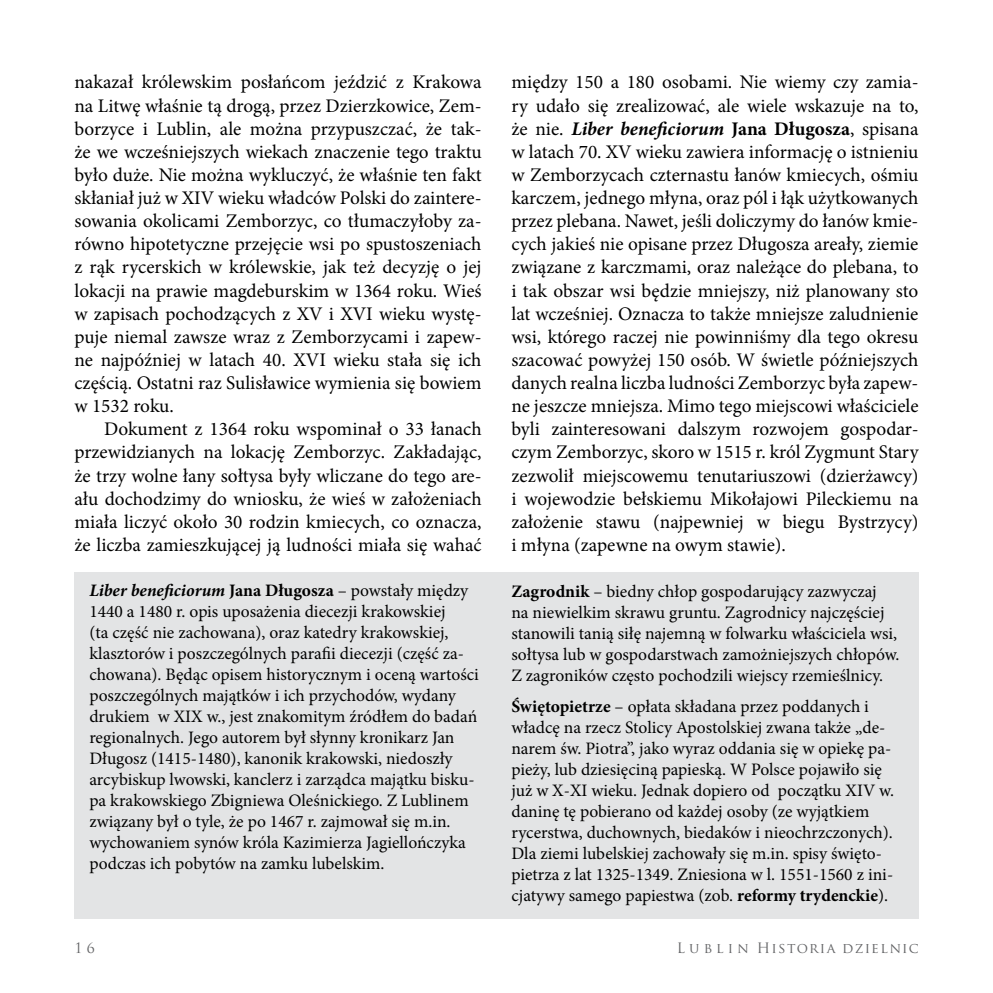
<style>
.page{position:relative;width:993px;height:993px;background:#fff}
.page>*{position:absolute;margin:0;border:0;box-sizing:border-box;transform-origin:0 0}
.t1{font:19.25px/23.1px "Minion Pro";color:#000;text-align:justify}
.t2{font:17.5px/21px "Minion Pro";color:#000}
.t3{font:14px "Trajan Pro";letter-spacing:.1em;color:#646567}
.s1{font-weight:700;font-style:italic}
.s2{font-weight:700}
</style>
<div class="page">
<div style="left:74px;top:572px;width:844px;height:346px;background:#e3e4e5"></div>
<p class="t1" style="left:74px;top:71px;width:408px">nakazał królewskim posłańcom jeździć z Krakowa na Litwę właśnie tą drogą, przez Dzierzkowice, Zem&shy;borzyce i Lublin, ale można przypuszczać, że tak&shy;że we wcześniejszych wiekach znaczenie tego traktu było duże. Nie można wykluczyć, że właśnie ten fakt skłaniał już w XIV wieku władców Polski do zaintere&shy;sowania okolicami Zemborzyc, co tłumaczyłoby za&shy;równo hipotetyczne przejęcie wsi po spustoszeniach z rąk rycerskich w królewskie, jak też decyzję o jej lokacji na prawie magdeburskim w 1364 roku. Wieś w zapisach pochodzących z XV i XVI wieku wystę&shy;puje niemal zawsze wraz z Zemborzycami i zapew&shy;ne najpóźniej w latach 40. XVI wieku stała się ich częścią. Ostatni raz Sulisławice wymienia się bowiem w 1532 roku.</p>
<p class="t1" style="left:74px;top:417px;width:408px;text-indent:30px">Dokument z 1364 roku wspominał o 33 łanach przewidzianych na lokację Zemborzyc. Zakładając, że trzy wolne łany sołtysa były wliczane do tego are&shy;ału dochodzimy do wniosku, że wieś w założeniach miała liczyć około 30 rodzin kmiecych, co oznacza, że liczba zamieszkującej ją ludności miała się wahać</p>
<p class="t2" style="left:89px;top:579px;width:391px"><span class="s1">Liber beneficiorum</span> <span class="s2">Jana Długosza</span> – powstały między 1440 a 1480 r. opis uposażenia diecezji krakowskiej<br>(ta część nie zachowana), oraz katedry krakowskiej, klasztorów i poszczególnych parafii diecezji (część za&shy;chowana). Będąc opisem historycznym i oceną wartości poszczególnych majątków i ich przychodów, wydany drukiem w XIX w., jest znakomitym źródłem do badań regionalnych. Jego autorem był słynny kronikarz Jan Długosz (1415-1480), kanonik krakowski, niedoszły arcybiskup lwowski, kanclerz i zarządca majątku bisku&shy;pa krakowskiego Zbigniewa Oleśnickiego. Z Lublinem związany był o tyle, że po 1467 r. zajmował się m.in. wychowaniem synów króla Kazimierza Jagiellończyka podczas ich pobytów na zamku lubelskim.</p>
<p class="t1" style="left:511px;top:71px;width:408px">między 150 a 180 osobami. Nie wiemy czy zamia&shy;ry udało się zrealizować, ale wiele wskazuje na to, że nie. <span class="s1">Liber beneficiorum</span> <span class="s2">Jana Długosza</span>, spisana w latach 70. XV wieku zawiera informację o istnieniu w Zemborzycach czternastu łanów kmiecych, ośmiu karczem, jednego młyna, oraz pól i łąk użytkowanych przez plebana. Nawet, jeśli doliczymy do łanów kmie&shy;cych jakieś nie opisane przez Długosza areały, ziemie związane z karczmami, oraz należące do plebana, to i tak obszar wsi będzie mniejszy, niż planowany sto lat wcześniej. Oznacza to także mniejsze zaludnienie wsi, którego raczej nie powinniśmy dla tego okresu szacować powyżej 150 osób. W świetle późniejszych danych realna liczba ludności Zemborzyc była zapew&shy;ne jeszcze mniejsza. Mimo tego miejscowi właściciele byli zainteresowani dalszym rozwojem gospodar&shy;czym Zemborzyc, skoro w 1515 r. król Zygmunt Stary zezwolił miejscowemu tenutariuszowi (dzierżawcy) i wojewodzie bełskiemu Mikołajowi Pileckiemu na założenie stawu (najpewniej w biegu Bystrzycy) i młyna (zapewne na owym stawie).</p>
<p class="t2" style="left:511px;top:580px;width:389px"><span class="s2">Zagrodnik</span> – biedny chłop gospodarujący zazwyczaj<br>na niewielkim skrawu gruntu. Zagrodnicy najczęściej stanowili tanią siłę najemną w folwarku właściciela wsi, sołtysa lub w gospodarstwach zamożniejszych chłopów.<br>Z zagroników często pochodzili wiejscy rzemieślnicy.</p>
<p class="t2" style="left:511px;top:696px;width:384px"><span class="s2">Świętopietrze</span> – opłata składana przez poddanych i władcę na rzecz Stolicy Apostolskiej zwana także „de&shy;narem św. Piotra”, jako wyraz oddania się w opiekę pa&shy;pieży, lub dziesięciną papieską. W Polsce pojawiło się już w X-XI wieku. Jednak dopiero od początku XIV w. daninę tę pobierano od każdej osoby (ze wyjątkiem rycerstwa, duchownych, biedaków i nieochrzczonych).<br>Dla ziemi lubelskiej zachowały się m.in. spisy święto&shy;pietrza z lat 1325-1349. Zniesiona w l. 1551-1560 z ini&shy;cjatywy samego papiestwa (zob. <span class="s2">reformy trydenckie</span>).</p>
<p class="t3" style="left:74px;top:939px;width:22px">1 6</p>
<p class="t3" style="left:676px;top:939px;width:243px">L u b l i n Historia dzielnic</p>
</div>
